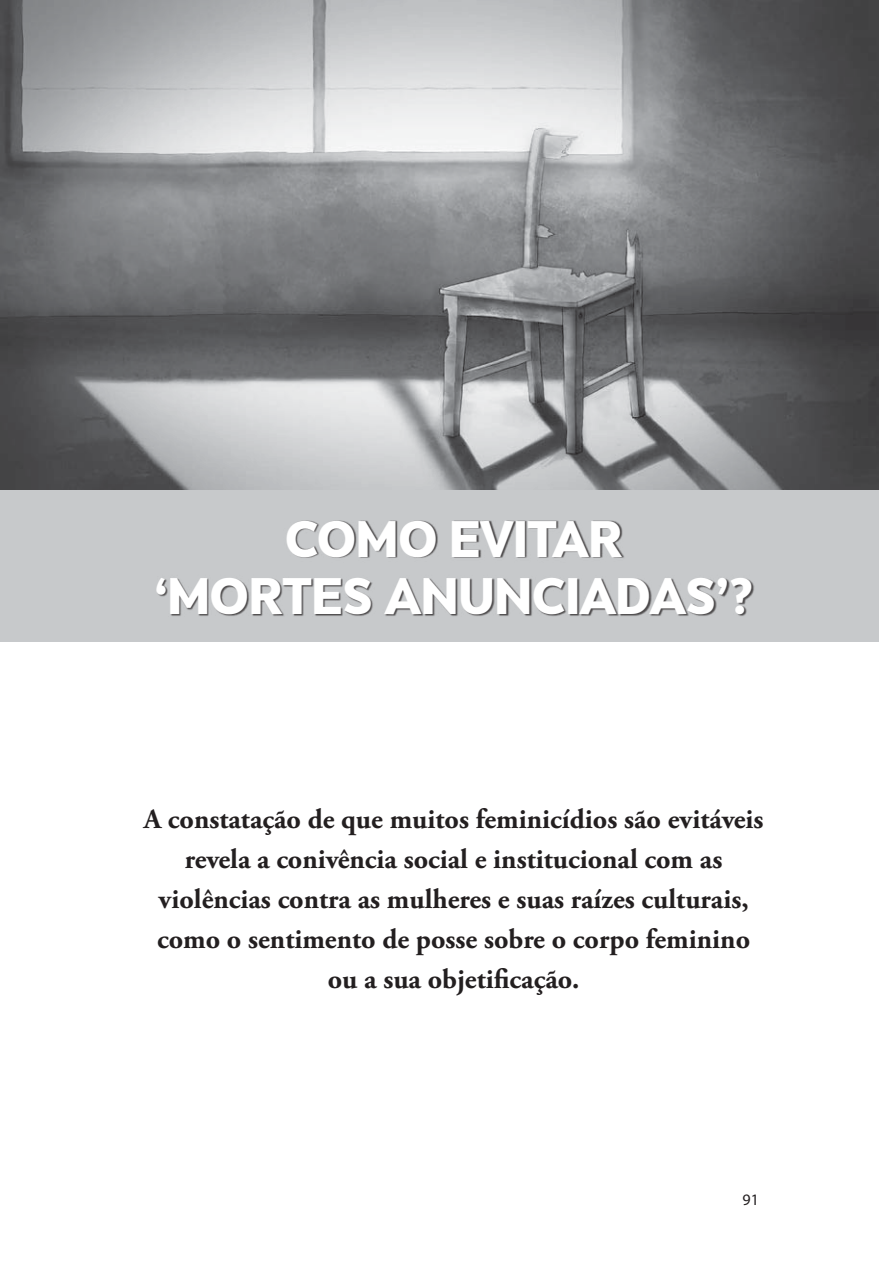
<style>
.page{position:relative;width:879px;height:1276px;background:#fff}
.page>*{position:absolute;margin:0;border:0;box-sizing:border-box;transform-origin:0 0}
.t1{font:900 48px/57.6px "Skola Sans";letter-spacing:-.01em;color:#fff;text-align:center}
.t2{font:700 28px/40px "Adobe Garamond Pro";color:#231f20;text-align:center}
.t3{font:16px "Myriad Pro";color:#231f20}
</style>
<div class="page">
<img style="left:0;top:0;width:879px;height:490px">
<div style="left:0;top:490px;width:879px;height:151px;background:#c7c9cb"></div>
<div style="left:157px;top:520px;width:597px;height:97px;background:#231f20;opacity:.75"></div>
<h1 class="t1" style="left:154px;top:509px;width:600px">COMO EVITAR<br>‘MORTES ANUNCIADAS’?</h1>
<p class="t2" style="left:144px;top:800px;width:621px">A constatação de que muitos feminicídios são evitáveis revela a conivência social e institucional com as violências contra as mulheres e suas raízes culturais, como o sentimento de posse sobre o corpo feminino ou a sua objetificação.</p>
<p class="t3" style="left:742px;top:1189px;width:18px">91</p>
</div>
